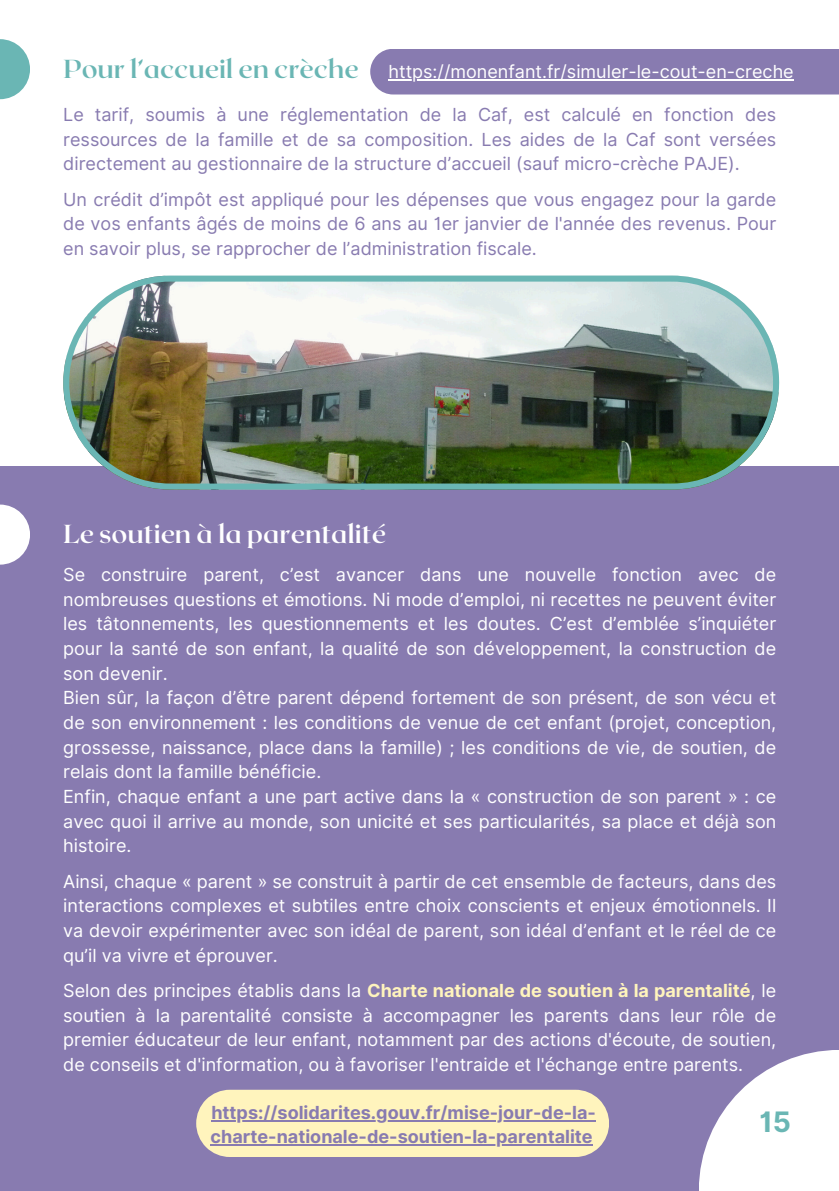
<style>
.page{position:relative;width:839px;height:1191px;background:#fff}
.page>*{position:absolute;margin:0;border:0;box-sizing:border-box;transform-origin:0 0}
.t1{font:700 28.2px "Inter";color:#6ab6b4}
.t2{font:700 26px "Roxborough CF";color:#fff}
.t3{font:700 26px "Roxborough CF";color:#6ab6b4}
.t4{font:18px/24.6px "Inter";color:#fff;text-align:justify}
.t5{font:18px/24.6px "Inter";color:#887bb0;text-align:justify}
.t6{font:700 18px/24px "Inter";color:#887bb0}
.s1{font-weight:700;color:#fff4bd}
</style>
<div class="page">
<div style="left:0;top:466px;width:838px;height:725px;background:#887bb0"></div>
<svg style="left:0;top:39px;width:30px;height:60px;fill:#6ab6b4"></svg>
<svg style="left:0;top:505px;width:30px;height:60px;fill:#fff"></svg>
<div style="left:370px;top:49px;width:468px;height:46px;background:#887bb0"></div>
<img style="left:63px;top:276px;width:716px;height:214px">
<svg style="left:699px;top:1050px;width:139px;height:141px;fill:#fff"></svg>
<hr style="left:388px;top:79px;width:405px;height:2px;background:#fff">
<div style="left:196px;top:1090px;width:413px;height:67px;background:#fff4bd"></div>
<hr style="left:211px;top:1120px;width:385px;height:2px;background:#887bb0">
<hr style="left:210px;top:1144px;width:382px;height:2px;background:#887bb0">
<p class="t3" style="left:63px;top:52px;width:297px">Pour l’accueil en crèche</p>
<p class="t5" style="left:63px;top:102px;width:714px">Le tarif, soumis à une réglementation de la Caf, est calculé en fonction des ressources de la famille et de sa composition. Les aides de la Caf sont versées directement au gestionnaire de la structure d’accueil (sauf micro-crèche PAJE).</p>
<p class="t5" style="left:63px;top:187px;width:714px">Un crédit d’impôt est appliqué pour les dépenses que vous engagez pour la garde de vos enfants âgés de moins de 6 ans au 1er janvier de l'année des revenus. Pour en savoir plus, se rapprocher de l’administration fiscale.</p>
<p class="t4" style="left:388px;top:59px;width:407px">https://monenfant.fr/simuler-le-cout-en-creche</p>
<p class="t2" style="left:63px;top:517px;width:324px">Le soutien à la parentalité</p>
<h1 class="t4" style="left:63px;top:562px;width:714px">Se construire parent, c’est avancer dans une nouvelle fonction avec de nombreuses questions et émotions. Ni mode d’emploi, ni recettes ne peuvent éviter les tâtonnements, les questionnements et les doutes. C’est d’emblée s’inquiéter pour la santé de son enfant, la qualité de son développement, la construction de son devenir.</h1>
<p class="t4" style="left:63px;top:685px;width:714px">Bien sûr, la façon d’être parent dépend fortement de son présent, de son vécu et de son environnement : les conditions de venue de cet enfant (projet, conception, grossesse, naissance, place dans la famille) ; les conditions de vie, de soutien, de relais dont la famille bénéficie.</p>
<p class="t4" style="left:63px;top:784px;width:714px">Enfin, chaque enfant a une part active dans la « construction de son parent » : ce avec quoi il arrive au monde, son unicité et ses particularités, sa place et déjà son histoire.</p>
<p class="t4" style="left:63px;top:869px;width:714px">Ainsi, chaque « parent » se construit à partir de cet ensemble de facteurs, dans des interactions complexes et subtiles entre choix conscients et enjeux émotionnels. Il va devoir expérimenter avec son idéal de parent, son idéal d’enfant et le réel de ce qu’il va vivre et éprouver.</p>
<p class="t4" style="left:63px;top:978px;width:714px">Selon des principes établis dans la <span class="s1">Charte nationale de soutien à la parentalité</span>, le soutien à la parentalité consiste à accompagner les parents dans leur rôle de premier éducateur de leur enfant, notamment par des actions d'écoute, de soutien, de conseils et d'information, ou à favoriser l'entraide et l'échange entre parents.</p>
<p class="t6" style="left:210px;top:1100px;width:387px">https://solidarites.gouv.fr/mise-jour-de-la&shy;charte-nationale-de-soutien-la-parentalite</p>
<h2 class="t1" style="left:759px;top:1105px;width:33px">15</h2>
</div>
